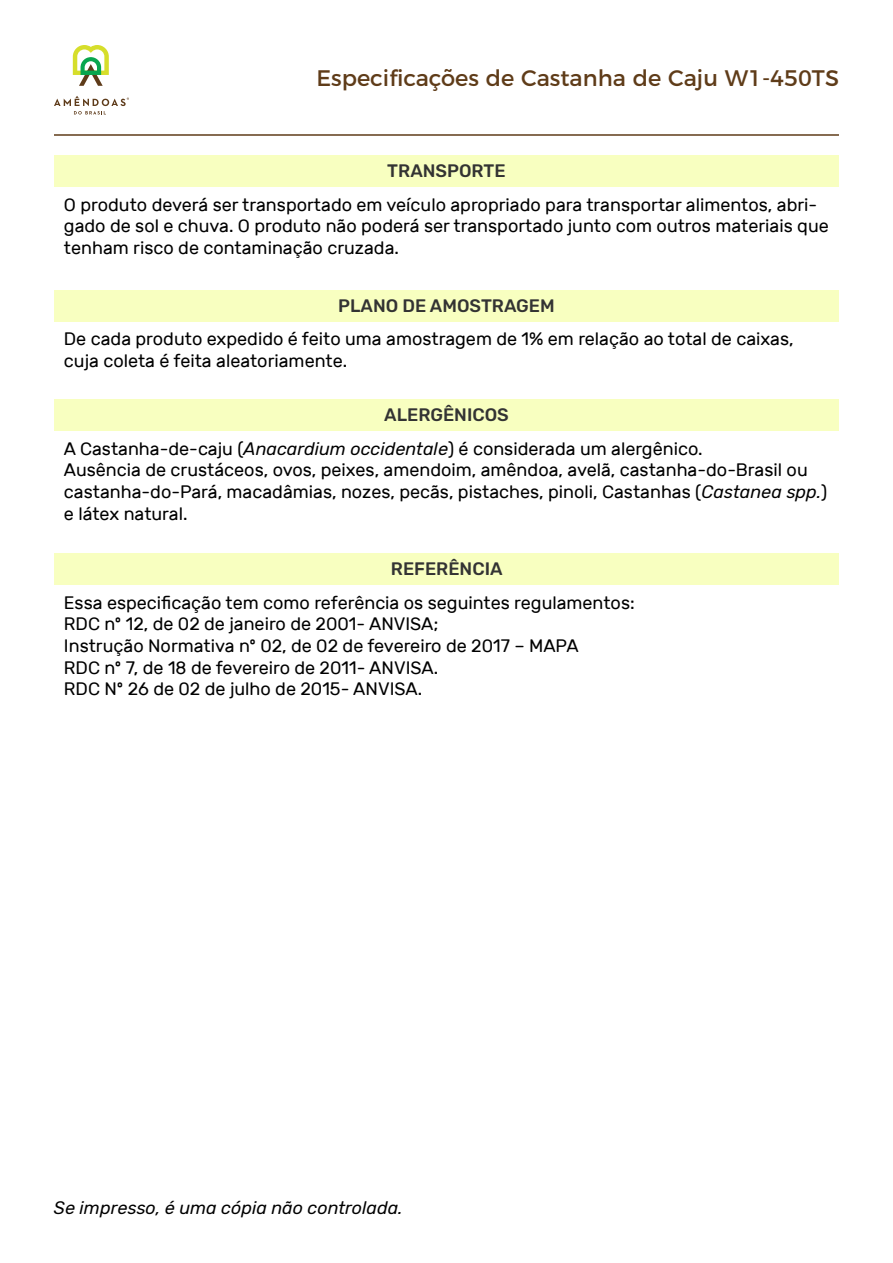
<style>
.page{position:relative;width:893px;height:1263px;background:#fff}
.page>*{position:absolute;margin:0;border:0;box-sizing:border-box;transform-origin:0 0}
.t1{font:22.5px "Montserrat";color:#5f3c19}
.t2{font:18px/21.6px "Rubik";color:#000}
.t3{font:500 18px "Rubik";color:#333}
.t4{font:italic 18px "Rubik";color:#000}
.s1{font-style:italic}
</style>
<div class="page">
<svg style="left:73px;top:45px;width:36px;height:41px"></svg>
<svg style="left:54px;top:96px;width:75px;height:19px"></svg>
<hr style="left:54px;top:134px;width:785px;height:2px;background:#5f3c19">
<div style="left:54px;top:155px;width:785px;height:32px;background:#f8ffc0"></div>
<div style="left:54px;top:290px;width:785px;height:31px;background:#f8ffc0"></div>
<div style="left:54px;top:399px;width:785px;height:32px;background:#f8ffc0"></div>
<div style="left:54px;top:554px;width:785px;height:31px;background:#f8ffc0"></div>
<p class="t1" style="left:316px;top:60px;width:524px">Especificações de Castanha de Caju W1-450TS</p>
<p class="t3" style="left:387px;top:161px;width:120px">TRANSPORTE</p>
<p class="t2" style="left:64px;top:194px;width:766px">O produto deverá ser transportado em veículo apropriado para transportar alimentos, abri&shy;gado de sol e chuva. O produto não poderá ser transportado junto com outros materiais que tenham risco de contaminação cruzada.</p>
<p class="t3" style="left:338px;top:295px;width:218px">PLANO DE AMOSTRAGEM</p>
<p class="t2" style="left:64px;top:328px;width:731px">De cada produto expedido é feito uma amostragem de 1% em relação ao total de caixas, cuja coleta é feita aleatoriamente.</p>
<p class="t3" style="left:384px;top:405px;width:126px">ALERGÊNICOS</p>
<p class="t2" style="left:64px;top:438px;width:765px">A Castanha-de-caju (<span class="s1">Anacardium occidentale</span>) é considerada um alergênico.<br>Ausência de crustáceos, ovos, peixes, amendoim, amêndoa, avelã, castanha-do-Brasil ou castanha-do-Pará, macadâmias, nozes, pecãs, pistaches, pinoli, Castanhas (<span class="s1">Castanea spp.</span>) e látex natural.</p>
<p class="t3" style="left:391px;top:559px;width:113px">REFERÊNCIA</p>
<p class="t2" style="left:64px;top:592px;width:572px">Essa especificação tem como referência os seguintes regulamentos:<br>RDC nº 12, de 02 de janeiro de 2001- ANVISA;<br>Instrução Normativa nº 02, de 02 de fevereiro de 2017 – MAPA<br>RDC nº 7, de 18 de fevereiro de 2011- ANVISA.<br>RDC Nº 26 de 02 de julho de 2015- ANVISA.</p>
<p class="t4" style="left:54px;top:1198px;width:350px">Se impresso, é uma cópia não controlada.</p>
</div>
